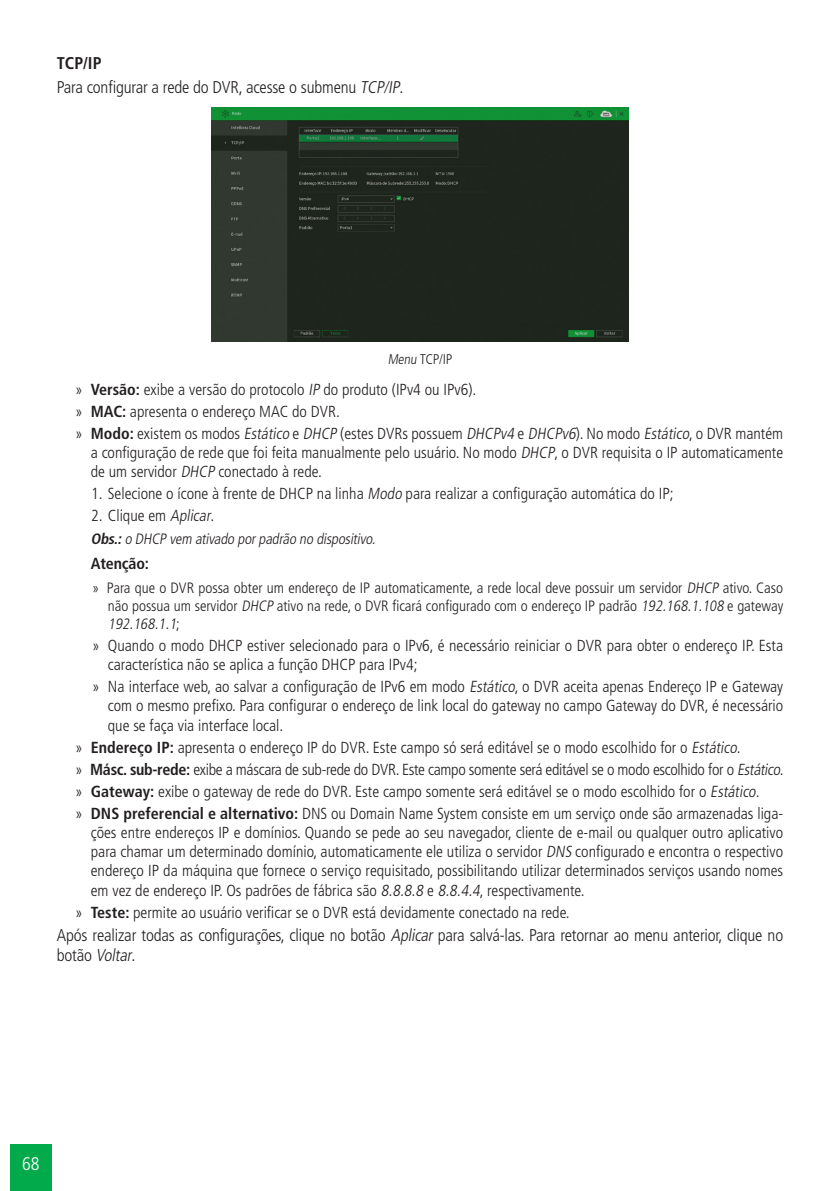
<style>
.page{position:relative;width:840px;height:1191px;background:#fff}
.page>*{position:absolute;margin:0;border:0;box-sizing:border-box;transform-origin:0 0}
.t1{font:300 condensed 18.2px "Frutiger LT Std";color:#fff}
._0__Corpo_de_texto{font:300 condensed 17px/20.4px "Frutiger LT Std";letter-spacing:-.01em;color:#231f20}
._3__Titulo_3{font:700 condensed 17px "Frutiger LT Std";color:#231f20}
.t2{font:300 condensed 16px/19.2px "Frutiger LT Std";color:#231f20;text-align:justify}
.t3{font:300 condensed 16px "Frutiger LT Std";letter-spacing:-.02em;color:#231f20}
._0__Corpo_de_texto-2{font:700 condensed 16px "Frutiger LT Std";letter-spacing:-.01em;color:#231f20}
.t4{font:300 condensed 15px/18px "Frutiger LT Std";color:#231f20;text-align:justify}
._0__Corpo_de_texto-3{font:italic 300 condensed 15px "Frutiger LT Std";color:#231f20}
._7__Legenda{font:300 condensed 14px "Frutiger LT Std";color:#231f20}
.s1{font-style:italic}
.s2{font-weight:700}
</style>
<div class="page">
<div style="left:10px;top:1144px;width:42px;height:47px;background:#03aa4b"></div>
<img style="left:212px;top:107px;width:416px;height:234px">
<p class="_3__Titulo_3" style="left:57px;top:53px;width:46px">TCP/IP</p>
<p class="_0__Corpo_de_texto" style="left:57px;top:77px;width:348px">Para configurar a rede do DVR, acesse o submenu <span class="s1">TCP/IP</span>.</p>
<p class="_7__Legenda" style="left:387px;top:351px;width:66px">Menu TCP/IP</p>
<p class="t2" style="left:75px;top:380px;width:402px">» <span class="s2">Versão:</span> exibe a versão do protocolo <span class="s1">IP</span> do produto (IPv4 ou IPv6).</p>
<p class="t2" style="left:75px;top:402px;width:266px">» <span class="s2">MAC:</span> apresenta o endereço MAC do DVR.</p>
<p class="t2" style="left:91px;top:424px;width:693px;text-indent:-16px">» <span class="s2">Modo:</span> existem os modos <span class="s1">Estático</span> e <span class="s1">DHCP</span> (estes DVRs possuem <span class="s1">DHCPv4</span> e <span class="s1">DHCPv6</span>). No modo <span class="s1">Estático</span>, o DVR mantém a configuração de rede que foi feita manualmente pelo usuário. No modo <span class="s1">DHCP</span>, o DVR requisita o IP automaticamente de um servidor <span class="s1">DHCP</span> conectado à rede.</p>
<p class="t2" style="left:91px;top:484px;width:583px">1. Selecione o ícone à frente de DHCP na linha <span class="s1">Modo</span> para realizar a configuração automática do IP;</p>
<p class="t2" style="left:91px;top:506px;width:124px">2. Clique em <span class="s1">Aplicar</span>.</p>
<p class="_0__Corpo_de_texto-3" style="left:91px;top:530px;width:289px"><span class="s2">Obs.:</span>o DHCP vem ativado porpadrão no dispositivo.</p>
<p class="_0__Corpo_de_texto-2" style="left:91px;top:554px;width:60px">Atenção:</p>
<p class="t4" style="left:108px;top:579px;width:676px;text-indent:-16px">» Para que o DVR possa obter um endereço de IP automaticamente, a rede local deve possuir um servidor <span class="s1">DHCP</span> ativo. Caso não possua um servidor <span class="s1">DHCP</span> ativo na rede, o DVR ficará configurado com o endereço IP padrão <span class="s1">192.168.1.108</span> e gateway <span class="s1">192.168.1.1</span>;</p>
<p class="t2" style="left:108px;top:636px;width:676px;text-indent:-16px">» Quando o modo DHCP estiver selecionado para o IPv6, é necessário reiniciar o DVR para obter o endereço IP. Esta característica não se aplica a função DHCP para IPv4;</p>
<p class="t2" style="left:108px;top:677px;width:676px;text-indent:-16px">» Na interface web, ao salvar a configuração de IPv6 em modo <span class="s1">Estático</span>, o DVR aceita apenas Endereço IP e Gateway com o mesmo prefixo. Para configurar o endereço de link local do gateway no campo Gateway do DVR, é necessário que se faça via interface local.</p>
<p class="t2" style="left:75px;top:738px;width:666px">» <span class="s2">Endereço IP:</span> apresenta o endereço IP do DVR. Este campo só será editável se o modo escolhido for o <span class="s1">Estático</span>.</p>
<p class="t3" style="left:75px;top:760px;width:709px">» <span class="s2">Másc. sub-rede:</span> exibe a máscara de sub-rede do DVR. Este campo somente será editável se o modo escolhido for o <span class="s1">Estático</span>.</p>
<p class="t2" style="left:75px;top:782px;width:685px">» <span class="s2">Gateway:</span> exibe o gateway de rede do DVR. Este campo somente será editável se o modo escolhido for o <span class="s1">Estático</span>.</p>
<p class="t2" style="left:91px;top:804px;width:693px;text-indent:-16px">» <span class="s2">DNS preferencial e alternativo:</span> DNS ou Domain Name System consiste em um serviço onde são armazenadas liga&shy;ções entre endereços IP e domínios. Quando se pede ao seu navegador, cliente de e-mail ou qualquer outro aplicativo para chamar um determinado domínio, automaticamente ele utiliza o servidor <span class="s1">DNS</span> configurado e encontra o respectivo endereço IP da máquina que fornece o serviço requisitado, possibilitando utilizar determinados serviços usando nomes em vez de endereço IP. Os padrões de fábrica são <span class="s1">8.8.8.8</span> e <span class="s1">8.8.4.4</span>, respectivamente.</p>
<p class="t2" style="left:75px;top:902px;width:496px">» <span class="s2">Teste:</span> permite ao usuário verificar se o DVR está devidamente conectado na rede.</p>
<p class="_0__Corpo_de_texto" style="left:57px;top:925px;width:727px">Após realizar todas as configurações, clique no botão <span class="s1">Aplicar</span> para salvá-las. Para retornar ao menu anterior, clique no b otã o <span class="s1">Voltar</span>.</p>
<p class="t1" style="left:22px;top:1153px;width:19px">68</p>
</div>
